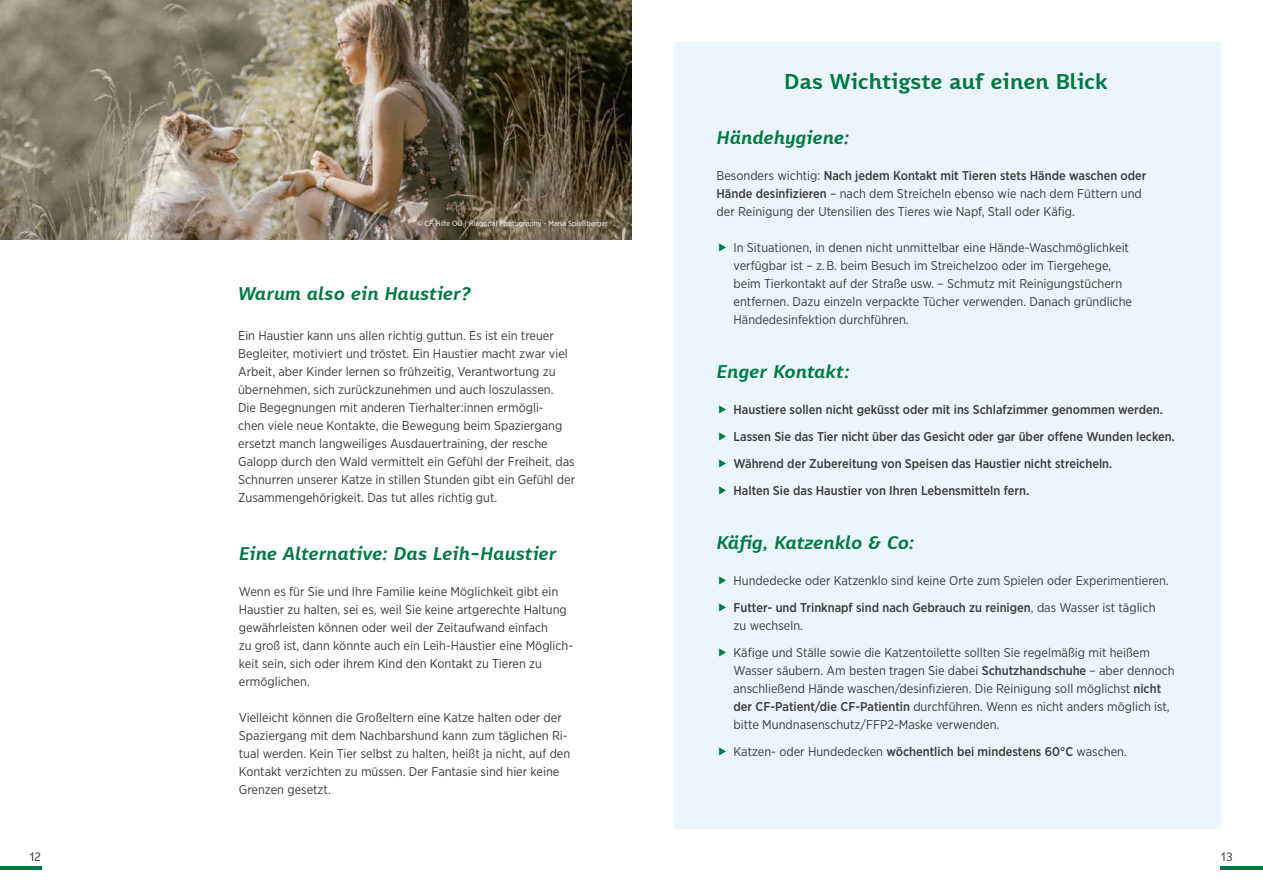
<style>
.page{position:relative;width:1263px;height:893px;background:#fff}
.page>*{position:absolute;margin:0;border:0;box-sizing:border-box;transform-origin:0 0}
.t1{font:700 21px "Karbid Pro";letter-spacing:.01em;color:#007a42}
.t2{font:italic 700 18px "Karbid Pro";letter-spacing:.005em;color:#007a42}
.t3{font:12.75px/18px "Gotham Narrow";color:#3b3b3a}
.t4{font:500 12.75px/27px "Gotham Narrow";color:#3b3b3a}
.t5{font:12px "Karbid Pro";color:#3b3b3a}
.t6{font:7.5px "Gotham Narrow";letter-spacing:.005em;color:#fff}
.s1{font-weight:700}
.s2{font-weight:500}
</style>
<div class="page">
<hr style="left:1221px;top:866px;width:42px;height:3px;background:#007a42">
<hr style="left:0;top:866px;width:42px;height:3px;background:#007a42">
<div style="left:674px;top:43px;width:546px;height:786px;background:#ebf5fb"></div>
<img style="left:0;top:0;width:631px;height:240px">
<p class="t6" style="left:417px;top:219px;width:192px"><span class="s1">©</span> CF Hilfe OÖ | Riagonal Photography - Maria Spießberger</p>
<h2 class="t2" style="left:238px;top:282px;width:234px">Warum also ein Haustier?</h2>
<p class="t3" style="left:238px;top:326px;width:339px">Ein Haustier kann uns allen richtig guttun. Es ist ein treuer Begleiter, motiviert und tröstet. Ein Haustier macht zwar viel Arbeit, aber Kinder lernen so frühzeitig, Verantwortung zu übernehmen, sich zurückzunehmen und auch loszulassen.<br>Die Begegnungen mit anderen Tierhalter:innen ermögli-<br>chen viele neue Kontakte, die Bewegung beim Spaziergang ersetzt manch langweiliges Ausdauertraining, der resche Galopp durch den Wald vermittelt ein Gefühl der Freiheit, das Schnurren unserer Katze in stillen Stunden gibt ein Gefühl der Zusammengehörigkeit. Das tut alles richtig gut.</p>
<h2 class="t2" style="left:239px;top:541px;width:319px">Eine Alternative: Das Leih-Haustier</h2>
<p class="t3" style="left:239px;top:582px;width:336px">Wenn es für Sie und Ihre Familie keine Möglichkeit gibt ein Haustier zu halten, sei es, weil Sie keine artgerechte Haltung gewährleisten können oder weil der Zeitaufwand einfach<br>zu groß ist, dann könnte auch ein Leih-Haustier eine Möglich&shy;keit sein, sich oder ihrem Kind den Kontakt zu Tieren zu ermöglichen.</p>
<p class="t3" style="left:239px;top:708px;width:333px">Vielleicht können die Großeltern eine Katze halten oder der Spaziergang mit dem Nachbarshund kann zum täglichen Ri&shy;tual werden. Kein Tier selbst zu halten, heißt ja nicht, auf den Kontakt verzichten zu müssen. Der Fantasie sind hier keine Grenzen gesetzt.</p>
<h1 class="t1" style="left:784px;top:68px;width:325px">Das Wichtigste auf einen Blick</h1>
<h2 class="t2" style="left:716px;top:125px;width:134px">Händehygiene:</h2>
<p class="t3" style="left:716px;top:166px;width:431px">Besonders wichtig: <span class="s2">Nach jedem Kontakt mit Tieren stets Hände waschen oder<br>Hände desinfizieren</span> – nach dem Streicheln ebenso wie nach dem Füttern und der Reinigung der Utensilien des Tieres wie Napf, Stall oder Käfig.</p>
<p class="t3" style="left:733px;top:238px;width:400px">In Situationen, in denen nicht unmittelbar eine Hände-Waschmöglichkeit verfügbar ist – z. B. beim Besuch im Streichelzoo oder im Tiergehege, beim Tierkontakt auf der Straße usw. – Schmutz mit Reinigungstüchern entfernen. Dazu einzeln verpackte Tücher verwenden. Danach gründliche Händedesinfektion durchführen.</p>
<h2 class="t2" style="left:716px;top:359px;width:134px">Enger Kontakt:</h2>
<p class="t4" style="left:733px;top:396px;width:443px">Haustiere sollen nicht geküsst oder mit ins Schlafzimmer genommen werden.<br>Lassen Sie das Tier nicht über das Gesicht oder gar über offene Wunden lecken.<br>Während der Zubereitung von Speisen das Haustier nicht streicheln.<br>Halten Sie das Haustier von Ihren Lebensmitteln fern.</p>
<h2 class="t2" style="left:716px;top:530px;width:199px">Käfig, Katzenklo &amp; Co:</h2>
<p class="t3" style="left:733px;top:567px;width:437px;line-height:27px">Hundedecke oder Katzenklo sind keine Orte zum Spielen oder Experimentieren.<br><span class="s2">Futter- und Trinknapf sind nach Gebrauch zu reinigen</span>, das Wasser ist täglich</p>
<p class="t3" style="left:733px;top:612px;width:418px;line-height:27px">zu wechseln.<br>Käfige und Ställe sowie die Katzentoilette sollten Sie regelmäßig mit heißem</p>
<p class="t3" style="left:733px;top:661px;width:443px">Wasser säubern. Am besten tragen Sie dabei <span class="s2">Schutzhandschuhe</span> – aber dennoch anschließend Hände waschen/desinfizieren. Die Reinigung soll möglichst <span class="s2">nicht der CF-Patient/die CF-Patientin</span> durchführen. Wenn es nicht anders möglich ist, bitte Mundnasenschutz/FFP2-Maske verwenden.</p>
<p class="t3" style="left:733px;top:742px;width:395px">Katzen- oder Hundedecken <span class="s2">wöchentlich bei mindestens 60°C</span> waschen.</p>
<p class="t5" style="left:30px;top:848px;width:13px">12</p>
<p class="t5" style="left:1221px;top:848px;width:13px">13</p>
</div>
